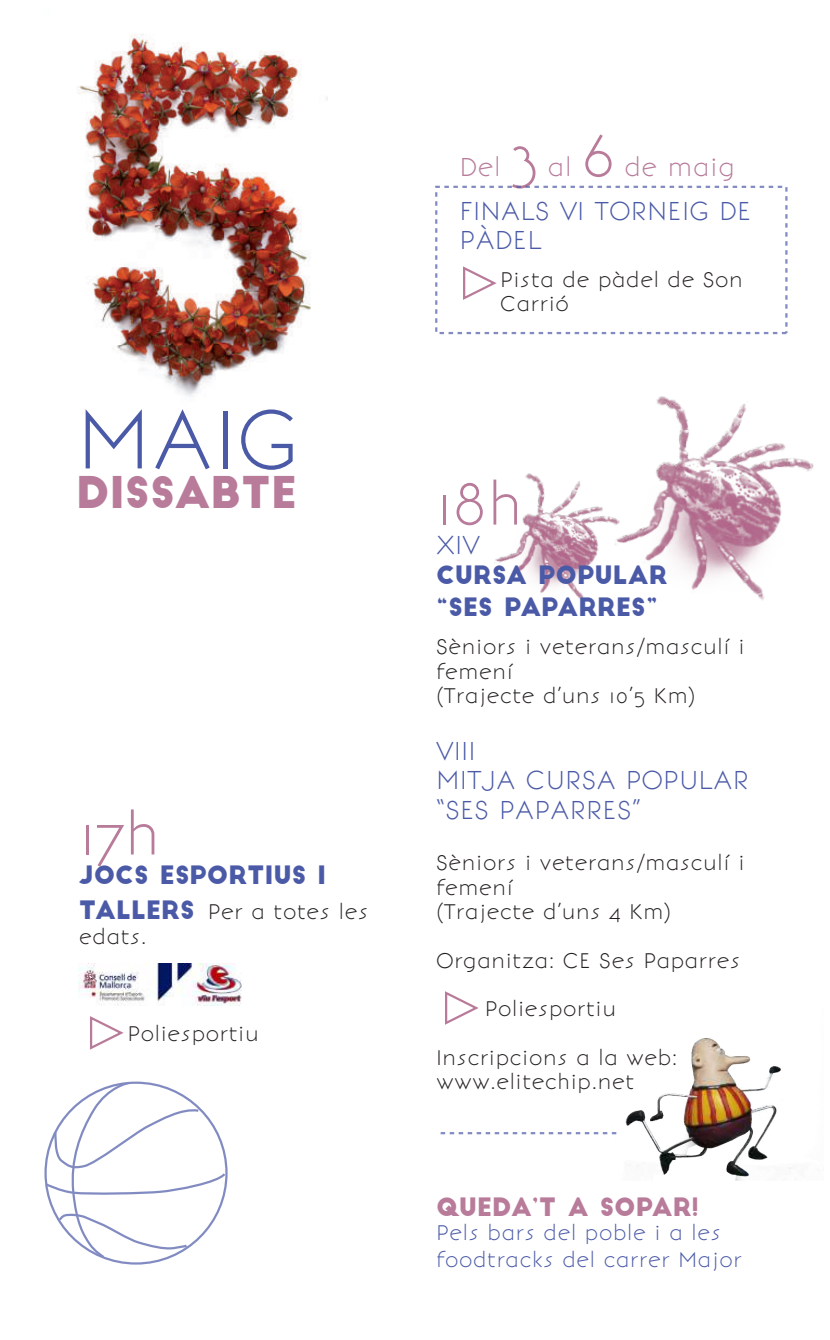
<style>
.page{position:relative;width:830px;height:1340px;background:#fff}
.page>*{position:absolute;margin:0;border:0;box-sizing:border-box;transform-origin:0 0}
.t1{font:300 78.75px "Bonveno CF";color:#4b5aa7}
.t2{font:300 56.25px "Bonveno CF";color:#b87b9a}
.t3{font:42.75px "Big John";color:#b87b9a}
.t4{font:300 24.75px/29.7px "Bonveno CF";color:#4b5aa7}
.t5{font:24.75px/32.4px "Big John";color:#4b5aa7}
.t6{font:24.75px "Big John";letter-spacing:-.005em;color:#b87b9a}
.t7{font:300 24.75px "Bonveno CF";color:#b87b9a}
.t8{font:300 20.25px/24.3px "Bonveno CF";color:#231f20}
.t9{font:300 20.25px/27px "Bonveno CF";color:#4b5aa7}
.s1{font-family:"Big John";font-weight:400;font-size:24.75px;color:#4b5aa7}
</style>
<div class="page">
<img style="left:77px;top:34px;width:711px;height:1231px">
<img style="left:600px;top:386px;width:214px;height:225px">
<img style="left:483px;top:466px;width:150px;height:145px">
<svg style="left:440px;top:1132px;width:155px;height:2px"></svg>
<svg style="left:461px;top:264px;width:36px;height:38px"></svg>
<svg style="left:443px;top:989px;width:36px;height:37px"></svg>
<svg style="left:89px;top:1014px;width:35px;height:37px"></svg>
<svg style="left:47px;top:1081px;width:180px;height:178px"></svg>
<img style="left:79px;top:963px;width:162px;height:42px">
<img style="left:595px;top:1009px;width:196px;height:171px">
<div style="left:435px;top:186px;width:352px;height:148px;border:2px dashed #4b5aa7"></div>
<h1 class="t1" style="left:76px;top:387px;width:225px">MAIG</h1>
<h3 class="t3" style="left:76px;top:473px;width:222px">DISSABTE</h3>
<h2 class="t2" style="left:79px;top:796px;width:84px">17h</h2>
<p class="t5" style="left:79px;top:859px;width:249px">JOCS ESPORTIUS i</p>
<p class="t8" style="left:79px;top:899px;width:291px"><span class="s1">TALLERS</span> Per a totes les edats.</p>
<p class="t8" style="left:128px;top:1021px;width:133px">Poliesportiu</p>
<h2 class="t2" style="left:581px;top:118px;width:34px">6</h2>
<p class="t7" style="left:459px;top:151px;width:43px">Del</p>
<h2 class="t2" style="left:510px;top:118px;width:28px">3</h2>
<p class="t7" style="left:547px;top:151px;width:26px">al</p>
<p class="t7" style="left:623px;top:151px;width:113px">de maig</p>
<p class="t4" style="left:459px;top:195px;width:293px">FINALS VI TORNEIG DE<br>PÀDEL</p>
<p class="t8" style="left:500px;top:267px;width:244px">Pista de pàdel de Son<br>Carrió</p>
<h2 class="t2" style="left:436px;top:466px;width:89px">18h</h2>
<p class="t4" style="left:436px;top:530px;width:45px">XIV</p>
<p class="t5" style="left:436px;top:559px;width:232px">CURSA POPULAR “SES PAPARRES”</p>
<p class="t8" style="left:436px;top:634px;width:310px">Sèniors i veterans/masculí i femení<br>(Trajecte d’uns 10’5 Km)</p>
<p class="t4" style="left:436px;top:735px;width:314px">VIII<br>MITJA CURSA POPULAR “SES PAPARRES”</p>
<p class="t8" style="left:436px;top:850px;width:310px">Sèniors i veterans/masculí i femení<br>(Trajecte d’uns 4 Km)</p>
<p class="t8" style="left:436px;top:947px;width:306px">Organitza: CE Ses Paparres</p>
<p class="t8" style="left:484px;top:996px;width:133px">Poliesportiu</p>
<p class="t8" style="left:436px;top:1045px;width:243px">Inscripcions a la web: www.elitechip.net</p>
<p class="t6" style="left:436px;top:1195px;width:264px">QUEDA’T A SOPAR!</p>
<p class="t9" style="left:436px;top:1219px;width:307px">Pels bars del poble i a les foodtracks del carrer Major</p>
</div>
